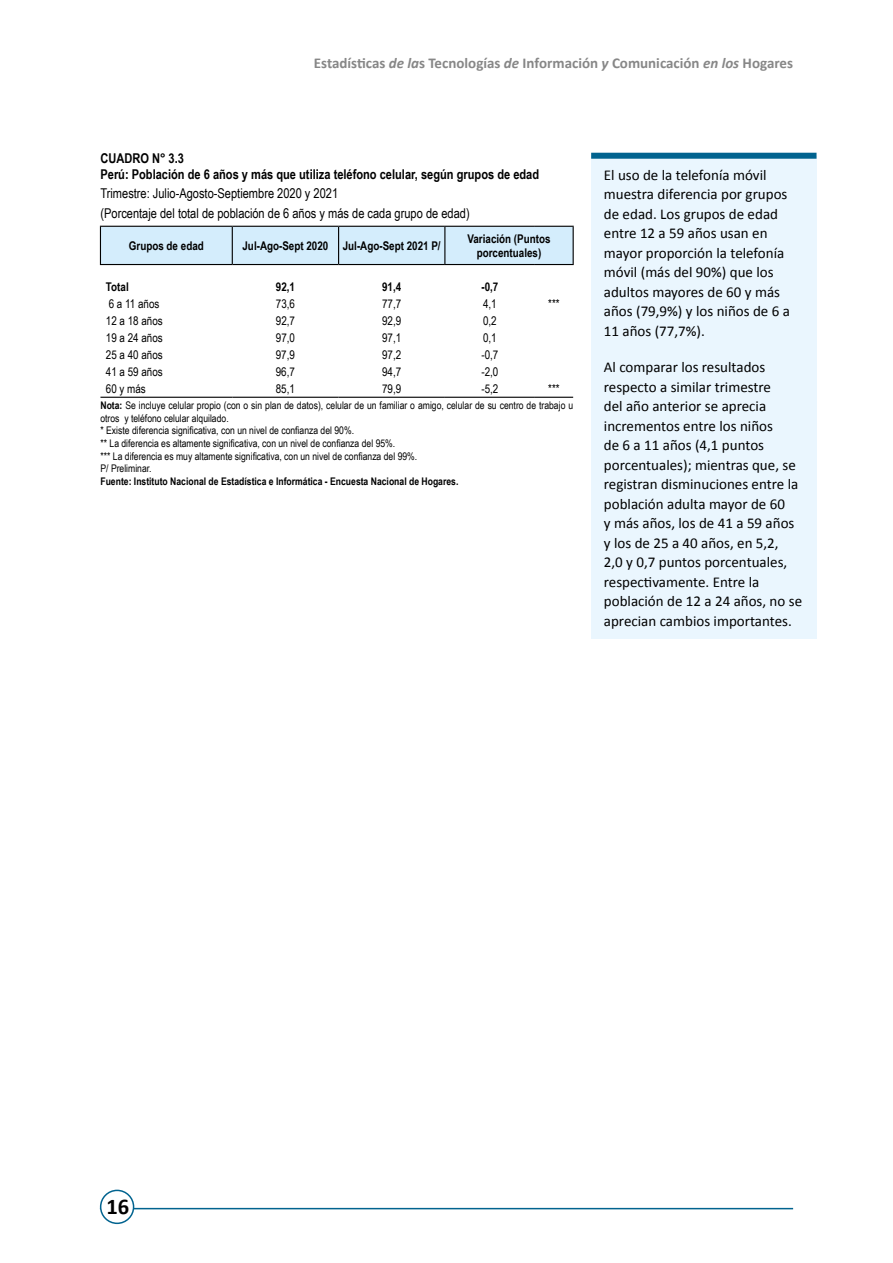
<style>
.page{position:relative;width:893px;height:1263px;background:#fff}
.page>*{position:absolute;margin:0;border:0;box-sizing:border-box;transform-origin:0 0}
.t1{font:700 22.5px "Calibri";color:#000}
.t2{font:15px/19.5px "Calibri";color:#000}
.t3{font:700 15px "Calibri";color:#878787}
.t4{font:13.5px/19.5px "Arial Narrow";color:#000}
.t5{font:700 13.5px/16.2px "Arial Narrow";color:#000}
.t6{font:12px "Arial Narrow";color:#000}
.t7{font:700 12px/14.4px "Arial Narrow";color:#000;text-align:center}
.t8{font:10.5px/12.6px "Arial Narrow";color:#000}
.t9{font:700 10.5px "Arial Narrow";color:#000}
.s1{font-style:italic}
.s2{font-weight:700}
</style>
<div class="page">
<hr style="left:100px;top:1208px;width:693px;height:1px;background:#01638f">
<div style="left:101px;top:1190px;width:33px;height:33px;background:#fff;border-radius:50%"></div>
<div style="left:100px;top:1190px;width:34px;height:34px;border:2px solid #01638f;border-radius:50%"></div>
<div style="left:101px;top:227px;width:472px;height:37px;background:#d4edfc"></div>
<hr style="left:573px;top:227px;width:1px;height:37px;background:#000">
<hr style="left:100px;top:227px;width:1px;height:37px;background:#000">
<hr style="left:232px;top:227px;width:1px;height:37px;background:#000">
<hr style="left:338px;top:227px;width:1px;height:37px;background:#000">
<hr style="left:444px;top:227px;width:1px;height:37px;background:#000">
<hr style="left:100px;top:226px;width:132px;height:1px;background:#000">
<hr style="left:232px;top:226px;width:107px;height:1px;background:#000">
<hr style="left:339px;top:226px;width:106px;height:1px;background:#000">
<hr style="left:445px;top:226px;width:90px;height:1px;background:#000">
<hr style="left:535px;top:226px;width:39px;height:1px;background:#000">
<hr style="left:100px;top:264px;width:132px;height:1px;background:#000">
<hr style="left:232px;top:264px;width:107px;height:1px;background:#000">
<hr style="left:339px;top:264px;width:106px;height:1px;background:#000">
<hr style="left:445px;top:264px;width:90px;height:1px;background:#000">
<hr style="left:535px;top:264px;width:39px;height:1px;background:#000">
<hr style="left:100px;top:397px;width:132px;height:1px;background:#000">
<hr style="left:232px;top:397px;width:107px;height:1px;background:#000">
<hr style="left:339px;top:397px;width:106px;height:1px;background:#000">
<hr style="left:445px;top:397px;width:90px;height:1px;background:#000">
<hr style="left:535px;top:397px;width:38px;height:1px;background:#000">
<div style="left:591px;top:156px;width:225px;height:482px;background:#eaf6fe"></div>
<div style="left:591px;top:153px;width:225px;height:6px;background:#01638f"></div>
<p class="t3" style="left:314px;top:53px;width:481px">Estadísticas <span class="s1">de la</span>s Tecnologías <span class="s1">de</span> Información <span class="s1">y</span> Comunicación <span class="s1">en los</span> Hogares</p>
<p class="t5" style="left:100px;top:149px;width:440px">CUADRO N° 3.3<br>Perú: Población de 6 años y más que utiliza teléfono celular, según grupos de edad</p>
<p class="t4" style="left:100px;top:183px;width:371px">Trimestre: Julio-Agosto-Septiembre 2020 y 2021<br>(Porcentaje del total de población de 6 años y más de cada grupo de edad)</p>
<p class="t7" style="left:129px;top:238px;width:76px">Grupos de edad</p>
<p class="t7" style="left:243px;top:238px;width:200px">Jul-Ago-Sept 2020 Jul-Ago-Sept 2021 P/</p>
<p class="t7" style="left:467px;top:231px;width:85px">Variación (Puntos porcentuales)</p>
<p class="t7" style="left:106px;top:279px;width:24px">Total</p>
<p class="t7" style="left:276px;top:279px;width:21px">92,1</p>
<p class="t7" style="left:382px;top:279px;width:21px">91,4</p>
<p class="t7" style="left:481px;top:279px;width:18px">-0,7</p>
<p class="t6" style="left:109px;top:295px;width:52px">6 a 11 años</p>
<p class="t6" style="left:276px;top:295px;width:21px">73,6</p>
<p class="t6" style="left:382px;top:295px;width:21px">77,7</p>
<p class="t6" style="left:483px;top:295px;width:15px">4,1</p>
<p class="t6" style="left:548px;top:295px;width:13px">***</p>
<p class="t6" style="left:106px;top:312px;width:58px">12 a 18 años</p>
<p class="t6" style="left:276px;top:312px;width:21px">92,7</p>
<p class="t6" style="left:382px;top:312px;width:21px">92,9</p>
<p class="t6" style="left:483px;top:312px;width:15px">0,2</p>
<p class="t6" style="left:106px;top:329px;width:58px">19 a 24 años</p>
<p class="t6" style="left:276px;top:329px;width:21px">97,0</p>
<p class="t6" style="left:382px;top:329px;width:21px">97,1</p>
<p class="t6" style="left:483px;top:329px;width:15px">0,1</p>
<p class="t6" style="left:106px;top:346px;width:58px">25 a 40 años</p>
<p class="t6" style="left:276px;top:346px;width:21px">97,9</p>
<p class="t6" style="left:382px;top:346px;width:21px">97,2</p>
<p class="t6" style="left:481px;top:346px;width:18px">-0,7</p>
<p class="t6" style="left:106px;top:363px;width:58px">41 a 59 años</p>
<p class="t6" style="left:276px;top:363px;width:21px">96,7</p>
<p class="t6" style="left:382px;top:363px;width:21px">94,7</p>
<p class="t6" style="left:481px;top:363px;width:18px">-2,0</p>
<p class="t6" style="left:106px;top:380px;width:41px">60 y más</p>
<p class="t6" style="left:276px;top:380px;width:21px">85,1</p>
<p class="t6" style="left:382px;top:380px;width:21px">79,9</p>
<p class="t6" style="left:481px;top:380px;width:18px">-5,2</p>
<p class="t6" style="left:548px;top:380px;width:13px">***</p>
<p class="t8" style="left:100px;top:399px;width:474px"><span class="s2">Nota:</span> Se incluye celular propio (con o sin plan de datos), celular de un familiar o amigo, celular de su centro de trabajo u otros y teléfono celular alquilado.<br>* Existe diferencia significativa, con un nivel de confianza del 90%.<br>** La diferencia es altamente significativa, con un nivel de confianza del 95%.<br>*** La diferencia es muy altamente significativa, con un nivel de confianza del 99%.<br>P/ Preliminar.</p>
<p class="t9" style="left:100px;top:473px;width:359px">Fuente: Instituto Nacional de Estadística e Informática - Encuesta Nacional de Hogares.</p>
<p class="t2" style="left:604px;top:165px;width:188px">El uso de la telefonía móvil muestra diferencia por grupos de edad. Los grupos de edad entre 12 a 59 años usan en mayor proporción la telefonía móvil (más del 90%) que los adultos mayores de 60 y más años (79,9%) y los niños de 6 a<br>11 años (77,7%).</p>
<p class="t2" style="left:604px;top:358px;width:200px">Al comparar los resultados respecto a similar trimestre<br>del año anterior se aprecia incrementos entre los niños<br>de 6 a 11 años (4,1 puntos porcentuales); mientras que, se registran disminuciones entre la población adulta mayor de 60<br>y más años, los de 41 a 59 años y los de 25 a 40 años, en 5,2,<br>2,0 y 0,7 puntos porcentuales, respectivamente. Entre la población de 12 a 24 años, no se aprecian cambios importantes.</p>
<h1 class="t1" style="left:106px;top:1192px;width:24px">16</h1>
</div>
